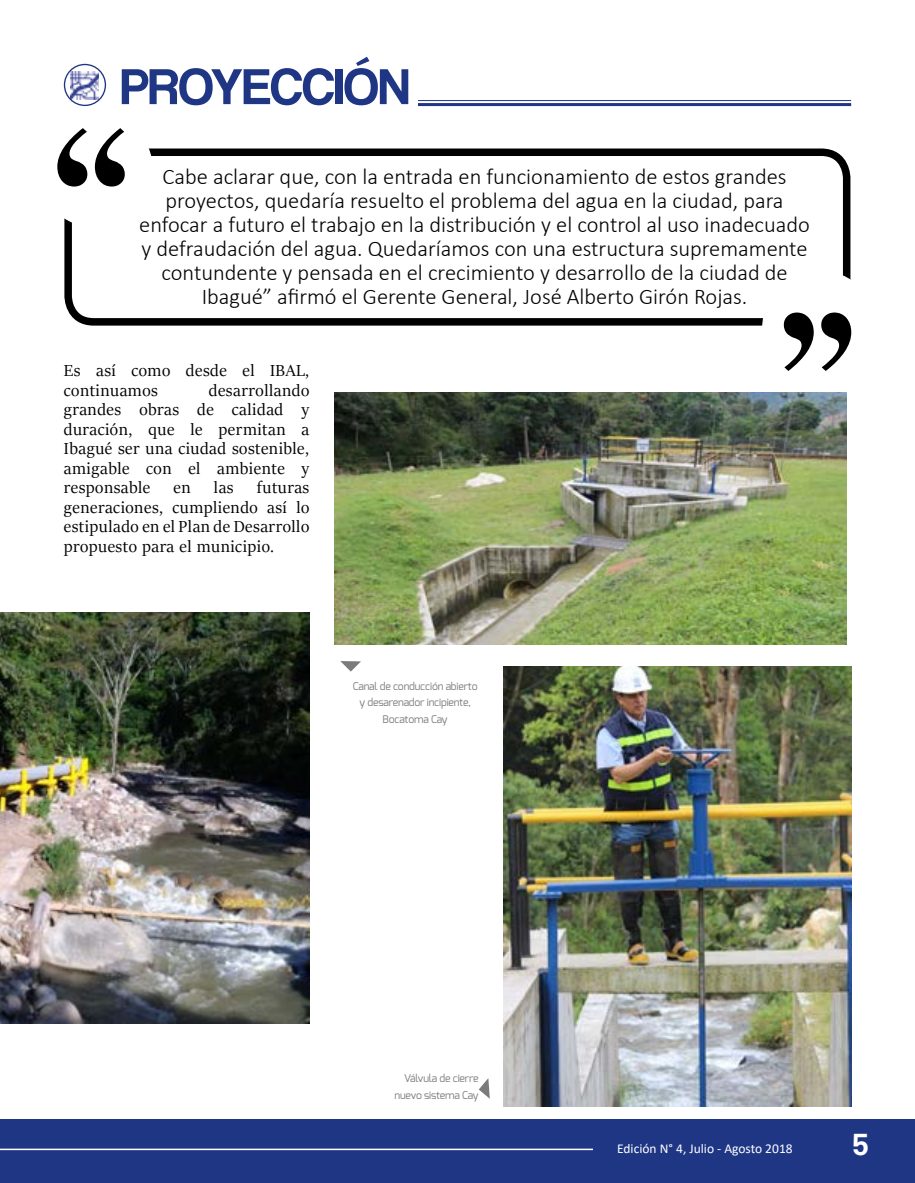
<style>
.page{position:relative;width:915px;height:1183px;background:#fff}
.page>*{position:absolute;margin:0;border:0;box-sizing:border-box;transform-origin:0 0}
.t1{font:condensed 248.7px "Century 725 BT";color:#000}
.t2{font:52.5px "Coolvetica Rg";color:#1f3685}
.t3{font:31.5px "Coolvetica Rg";color:#fff}
.t4{font:300 22.5px/24px "Calibri";color:#000}
.t5{font:18px/19.5px "Sitka Banner";letter-spacing:.03em;color:#000;text-align:justify}
.t6{font:13.5px "Calibri";color:#fff}
.t7{font:10.5px/16.5px "Exo";letter-spacing:-.02em;color:#7c7b7b;text-align:right}
</style>
<div class="page">
<div style="left:0;top:1118px;width:914px;height:64px;background:#1f3685"></div>
<hr style="left:0;top:1148px;width:592px;height:1px;background:#fff">
<img style="left:71px;top:71px;width:28px;height:28px">
<div style="left:64px;top:64px;width:42px;height:42px;border:1px solid #1f3685;border-radius:50%"></div>
<hr style="left:418px;top:100px;width:432px;height:1px;background:#1f3685">
<hr style="left:418px;top:103px;width:432px;height:3px;background:#1f3685">
<svg style="left:340px;top:661px;width:21px;height:10px"></svg>
<img style="left:0;top:612px;width:309px;height:410px">
<img style="left:334px;top:393px;width:512px;height:251px">
<div style="left:64px;top:148px;width:786px;height:177px;border:8px solid #000;border-radius:26px"></div>
<div style="left:38px;top:113px;width:114px;height:114px;background:#fff;border-radius:50%"></div>
<div style="left:762px;top:271px;width:114px;height:114px;background:#fff;border-radius:50%"></div>
<img style="left:503px;top:666px;width:347px;height:440px">
<svg style="left:479px;top:1078px;width:10px;height:20px"></svg>
<h2 class="t2" style="left:120px;top:56px;width:290px">PROYECCIÓN</h2>
<h1 class="t1" style="left:44px;top:67px;width:93px">“</h1>
<p class="t4" style="left:162px;top:164px;width:625px">Cabe aclarar que, con la entrada en funcionamiento de estos grandes proyectos, quedaría resuelto el problema del agua en la ciudad, para</p>
<p class="t4" style="left:139px;top:212px;width:672px">enfocar a futuro el trabajo en la distribución y el control al uso inadecuado</p>
<p class="t4" style="left:141px;top:236px;width:667px;text-align:center">y defraudación del agua. Quedaríamos con una estructura supremamente contundente y pensada en el crecimiento y desarrollo de la ciudad de<br>Ibagué” afirmó el Gerente General, José Alberto Girón Rojas.</p>
<p class="t5" style="left:64px;top:360px;width:247px">Es así como desde el IBAL, continuamos</p>
<p class="t5" style="left:64px;top:380px;width:247px;text-indent:145px">desarrollando grandes obras de calidad y duración, que le permitan a Ibagué ser una ciudad sostenible, amigable con el ambiente y responsable</p>
<p class="t5" style="left:64px;top:477px;width:247px;text-indent:193px">futuras generaciones, cumpliendo así lo estipulado en el Plan de Desarrollo propuesto para el municipio.</p>
<p class="t5" style="left:173px;top:477px;width:19px">en</p>
<p class="t5" style="left:214px;top:477px;width:21px">las</p>
<p class="t7" style="left:352px;top:677px;width:126px;text-align:center">Canal de conducción abierto y desarenador incipiente,<br>Bocatoma Cay</p>
<p class="t7" style="left:394px;top:1069px;width:86px">Válvula de cierre nuevo sistema Cay</p>
<h1 class="t1" style="left:864px;top:432px;width:93px;rotate:-180deg">“</h1>
<p class="t6" style="left:617px;top:1138px;width:177px">Edición N° 4, Julio - Agosto 2018</p>
<h3 class="t3" style="left:852px;top:1125px;width:17px">5</h3>
</div>
